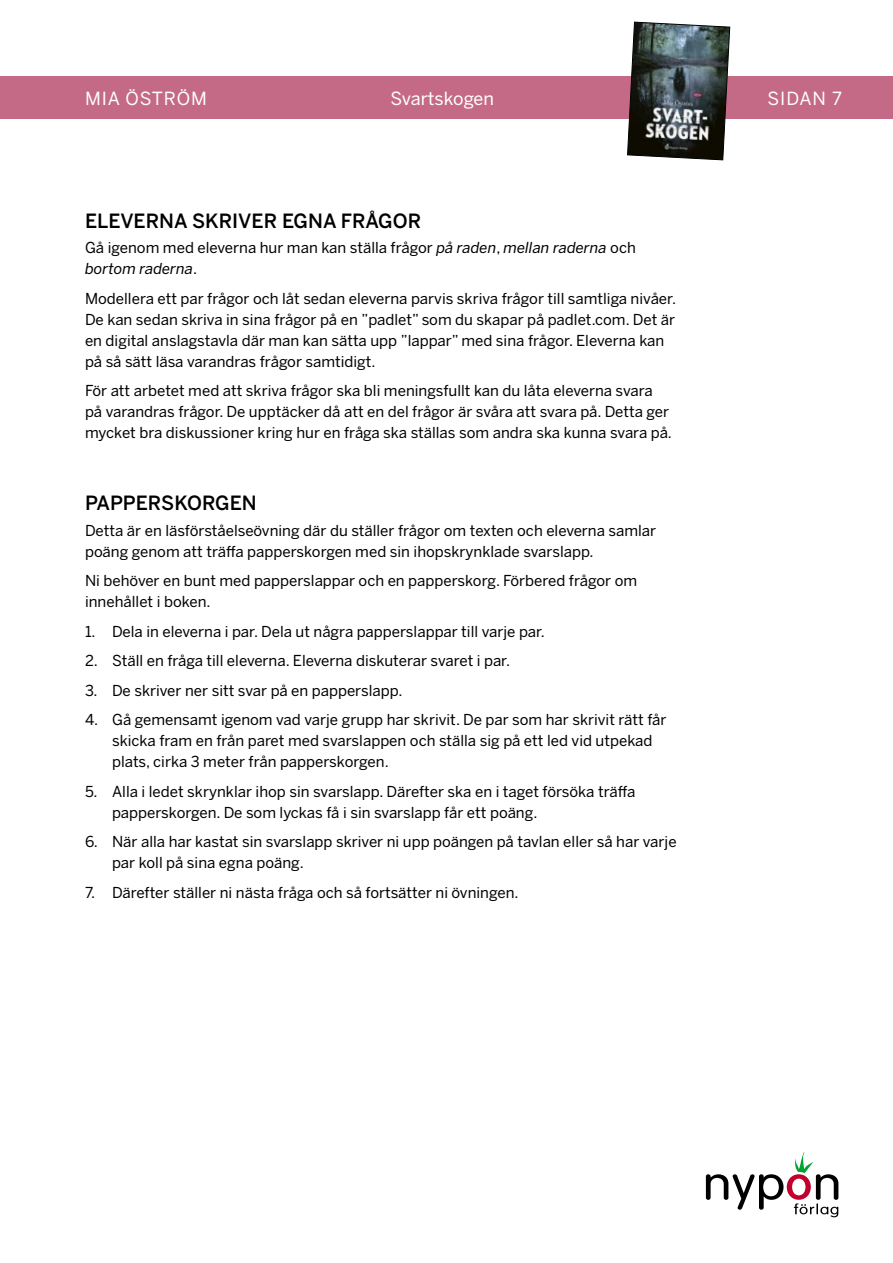
<style>
.page{position:relative;width:893px;height:1263px;background:#fff}
.page>*{position:absolute;margin:0;border:0;box-sizing:border-box;transform-origin:0 0}
.t1{font:500 19.5px "Benton Sans";color:#000}
.t2{font:18px "Benton Sans";letter-spacing:.005em;color:#fff}
.t3{font:18px "Benton Sans";letter-spacing:.05em;color:#fff}
.t4{font:15px/21px "Benton Sans";color:#000}
.s1{font-style:italic}
</style>
<div class="page">
<svg style="left:706px;top:1152px;width:132px;height:65px"></svg>
<div style="left:0;top:77px;width:893px;height:42px;background:#c46a87"></div>
<svg style="left:627px;top:21px;width:103px;height:140px"></svg>
<p class="t3" style="left:85px;top:87px;width:123px">MIA ÖSTRÖM</p>
<p class="t2" style="left:390px;top:87px;width:105px">Svartskogen</p>
<p class="t2" style="left:768px;top:87px;width:76px">SIDAN 7</p>
<h1 class="t1" style="left:85px;top:209px;width:338px">ELEVERNA SKRIVER EGNA FRÅGOR</h1>
<p class="t4" style="left:85px;top:237px;width:552px">Gå igenom med eleverna hur man kan stä lla frågor <span class="s1">på raden</span>, <span class="s1">mellan raderna</span> och <span class="s1">bortom raderna</span>.</p>
<p class="t4" style="left:85px;top:288px;width:593px">Modellera ett par frågor och låt sedan eleverna parvis skriva frågor till samtliga nivåer.<br>De kan sedan skriva in sina frågor på en ”padlet” som du skapar på padlet.com. Det är en digital anslagstavla där man kan sätta upp ”lappar” med sina frågor. Eleverna kan på så sätt läsa varandras frågor samtidigt.</p>
<p class="t4" style="left:85px;top:380px;width:588px">För att arbetet med att skriva frågor ska bli meningsfullt kan du låta eleverna svara<br>på varandras frågor. De upptäcker då att en del frågor ä r svå ra att svara på . Detta ger mycket bra diskussioner kring hur en fråga ska ställas som andra ska kunna svara på.</p>
<h1 class="t1" style="left:85px;top:491px;width:173px">PAPPERSKORGEN</h1>
<p class="t4" style="left:85px;top:520px;width:573px">Detta ä r en läsförståelseövning dä r du stä ller frågor om texten och eleverna samlar poäng genom att träffa papperskorgen med sin ihopskrynklade svarslapp.</p>
<p class="t4" style="left:85px;top:570px;width:554px">Ni behöver en bunt med papperslappar och en papperskorg. Förbered frågor om innehållet i boken.</p>
<p class="t4" style="left:85px;top:621px;width:461px">1. Dela in eleverna i par. Dela ut några papperslappar till varje par.</p>
<p class="t4" style="left:85px;top:650px;width:427px">2. Ställ en fråga till eleverna. Eleverna diskuterar svaret i par.</p>
<p class="t4" style="left:85px;top:680px;width:319px">3. De skriver ner sitt svar på en papperslapp.</p>
<p class="t4" style="left:112px;top:709px;width:556px;text-indent:-27px">4. Gå gemensamt igenom vad varje grupp har skrivit. De par som har skrivit rätt få r skicka fram en från paret med svarslappen och stä lla sig på ett led vid utpekad plats, cirka 3 meter från papperskorgen.</p>
<p class="t4" style="left:112px;top:781px;width:525px;text-indent:-27px">5. Alla i ledet skrynklar ihop sin svarslapp. Därefter ska en i taget försöka träffa papperskorgen. De som lyckas få i sin svarslapp få r ett poä ng.</p>
<p class="t4" style="left:112px;top:831px;width:566px;text-indent:-27px">6. När alla har kastat sin svarslapp skriver ni upp poängen på tavlan eller så har varje par koll på sina egna poäng.</p>
<p class="t4" style="left:85px;top:882px;width:435px">7. Dä refter stä ller ni nästa fråga och så fortsätter ni övningen.</p>
</div>
